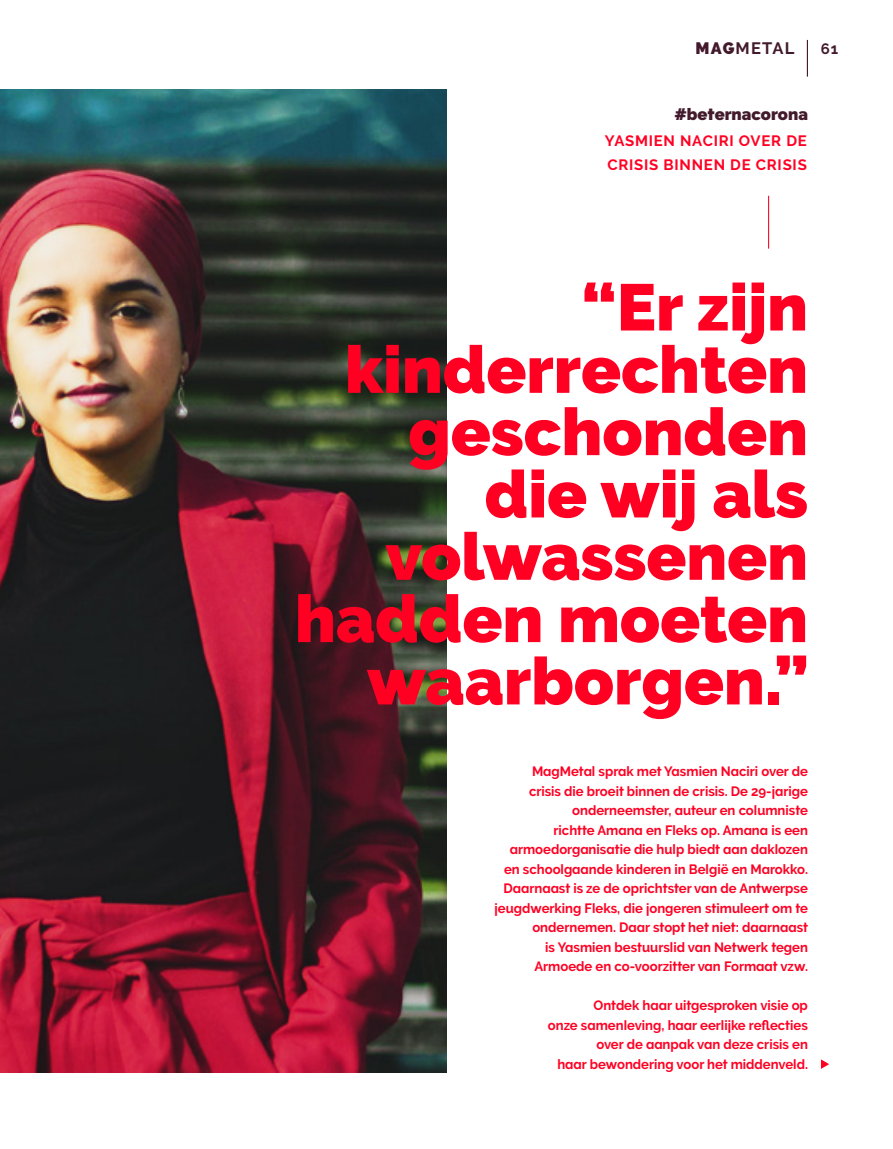
<style>
.page{position:relative;width:893px;height:1149px;background:#fff}
.page>*{position:absolute;margin:0;border:0;box-sizing:border-box;transform-origin:0 0}
.t1{font:900 65.7px/62.2px "Raleway";color:#ff0023;text-align:right}
.t2{font:900 16.5px "Raleway";color:#421a2c}
.t3{font:700 16.5px "Raleway";letter-spacing:.075em;color:#421a2c}
.t4{font:700 15px/24px "Raleway";letter-spacing:.05em;color:#ff0023}
.t5{font:700 15px "Raleway";color:#421a2c}
.t6{font:700 13.5px/19.5px "Raleway";color:#ff0023;text-align:right}
.s1{font-weight:900}
</style>
<div class="page">
<img style="left:0;top:89px;width:446px;height:982px">
<hr style="left:768px;top:196px;width:1px;height:52px;background:#ff0023">
<svg style="left:821px;top:1059px;width:8px;height:9px"></svg>
<hr style="left:807px;top:40px;width:1px;height:37px;background:#421a2c">
<p class="t3" style="left:696px;top:39px;width:100px"><span class="s1">MAG</span>METAL</p>
<p class="t5" style="left:821px;top:40px;width:19px">61</p>
<p class="t2" style="left:674px;top:105px;width:135px">#beternacorona</p>
<p class="t4" style="left:605px;top:129px;width:203px">YASMIEN NACIRI OVER DE<br>CRISIS BINNEN DE CRISIS</p>
<h1 class="t1" style="left:295px;top:276px;width:515px">“Er zijn kinderrechten geschonden die wij als volwassenen hadden moeten waarborgen.”</h1>
<p class="t6" style="left:495px;top:761px;width:315px">MagMetal sprak met Yasmien Naciri over de<br>crisis die broeit binnen de crisis. De 29-jarige onderneemster, auteur en columniste<br>richtte Amana en Fleks op. Amana is een armoedorganisatie die hulp biedt aan daklozen en schoolgaande kinderen in België en Marokko.<br>Daarnaast is ze de oprichtster van de Antwerpse jeugdwerking Fleks, die jongeren stimuleert om te ondernemen. Daar stopt het niet: daarnaast<br>is Yasmien bestuurslid van Netwerk tegen Armoede en co-voorzitter van Formaat vzw.</p>
<p class="t6" style="left:548px;top:995px;width:262px">Ontdek haar uitgesproken visie op<br>onze samenleving, haar eerlijke reflecties over de aanpak van deze crisis en<br>haar bewondering voor het middenveld.</p>
</div>
